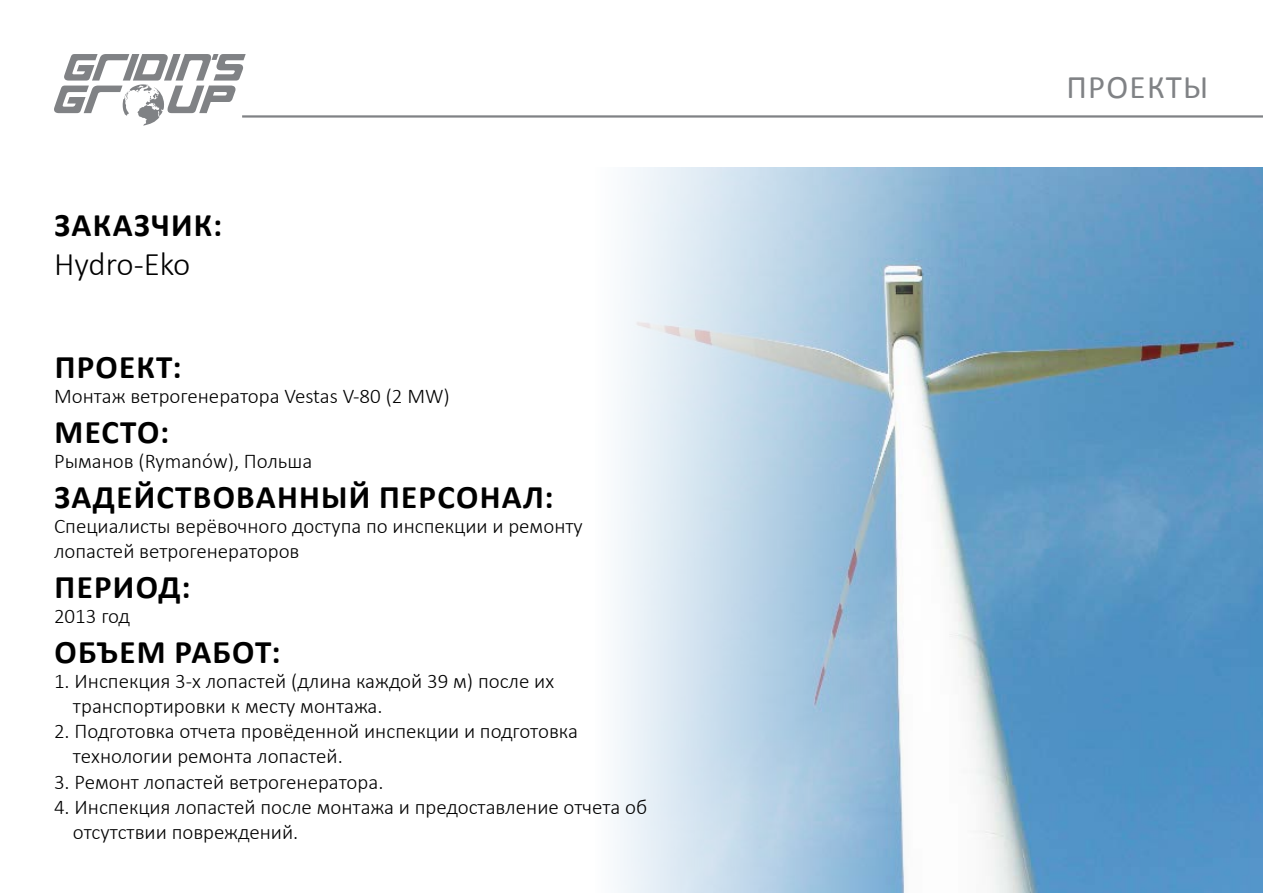
<style>
.page{position:relative;width:1263px;height:893px;background:#fff}
.page>*{position:absolute;margin:0;border:0;box-sizing:border-box;transform-origin:0 0}
.t1{font:700 33px "Calibri";letter-spacing:.04em;color:#000}
.t2{font:300 33px "Calibri";letter-spacing:-.005em;color:#000}
.t3{font:33px "Calibri";letter-spacing:.04em;color:#808285}
.t4{font:300 21px/25.2px "Calibri";color:#000}
</style>
<div class="page">
<hr style="left:242px;top:115px;width:1021px;height:3px;background:#808285">
<svg style="left:54px;top:54px;width:192px;height:72px"></svg>
<img style="left:617px;top:167px;width:646px;height:726px">
<h1 class="t1" style="left:55px;top:204px;width:169px">ЗАКАЗЧИК:</h1>
<h1 class="t2" style="left:54px;top:244px;width:138px">Hydro-Eko</h1>
<h1 class="t1" style="left:55px;top:346px;width:128px">ПРОЕКТ:</h1>
<p class="t4" style="left:54px;top:383px;width:397px">Монтаж ветрогенератора Vestas V-80 (2 MW)</p>
<h1 class="t1" style="left:55px;top:411px;width:116px">МЕСТО:</h1>
<p class="t4" style="left:54px;top:448px;width:260px">Рыманов (Rymanów), Польша</p>
<h1 class="t1" style="left:55px;top:476px;width:500px">ЗАДЕЙСТВОВАННЫЙ ПЕРСОНАЛ:</h1>
<p class="t4" style="left:54px;top:512px;width:530px">Специалисты верёвочного доступа по инспекции и ремонту лопастей ветрогенераторов</p>
<h1 class="t1" style="left:55px;top:566px;width:137px">ПЕРИОД:</h1>
<p class="t4" style="left:54px;top:602px;width:78px">2013 год</p>
<h1 class="t1" style="left:55px;top:630px;width:227px">ОБЪЕМ РАБОТ:</h1>
<p class="t4" style="left:73px;top:667px;width:483px;text-indent:-19px">1. Инспекция 3-х лопастей (длина каждой 39 м) после их транспортировки к месту монтажа.</p>
<p class="t4" style="left:73px;top:718px;width:506px;text-indent:-19px">2. Подготовка отчета провёденной инспекции и подготовка технологии ремонта лопастей.</p>
<p class="t4" style="left:54px;top:768px;width:331px">3. Ремонт лопастей ветрогенератора.</p>
<p class="t4" style="left:73px;top:793px;width:576px;text-indent:-19px">4. Инспекция лопастей после монтажа и предоставление отчета об отсутствии повреждений.</p>
<h1 class="t3" style="left:1066px;top:66px;width:143px">ПРОЕКТЫ</h1>
</div>
